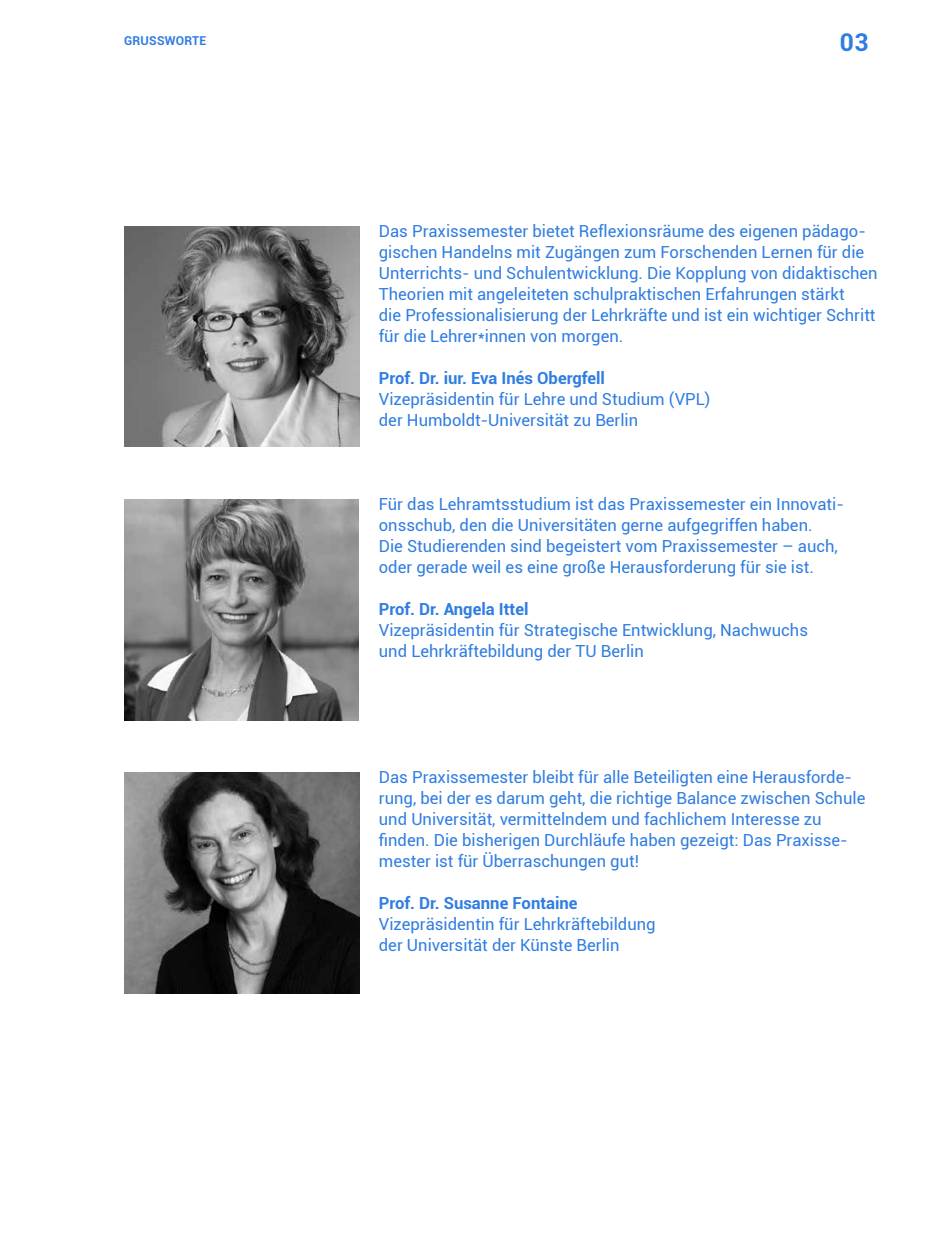
<style>
.page{position:relative;width:943px;height:1241px;background:#fff}
.page>*{position:absolute;margin:0;border:0;box-sizing:border-box;transform-origin:0 0}
.t1{font:700 24.5px "Roboto";color:#2f7de1}
.t2{font:16.62px/21px "Roboto";color:#2f7de1}
.t3{font:700 16.62px "Roboto";color:#2f7de1}
.t4{font:700 12.25px "Roboto";letter-spacing:.02em;color:#2f7de1}
</style>
<div class="page">
<img style="left:124px;top:499px;width:234px;height:221px">
<img style="left:124px;top:772px;width:235px;height:221px">
<img style="left:124px;top:226px;width:235px;height:221px">
<p class="t4" style="left:124px;top:32px;width:84px">GRUSSWORTE</p>
<h1 class="t1" style="left:840px;top:25px;width:30px">03</h1>
<p class="t2" style="left:379px;top:220px;width:500px">Das Praxissemester bietet Reflexionsräume des eigenen pädago&shy;gischen Handelns mit Zugängen zum Forschenden Lernen für die Unterrichts- und Schulentwicklung. Die Kopplung von didaktischen Theorien mit angeleiteten schulpraktischen Erfahrungen stärkt<br>-die Professionalisierung der Lehrkräfte und ist ein wichtiger Schritt für die Lehrer*innen von morgen.</p>
<p class="t3" style="left:379px;top:366px;width:228px">Prof. Dr. iur. Eva Inés Obergfell</p>
<p class="t2" style="left:379px;top:388px;width:333px">Vizepräsidentin für Lehre und Studium (VPL) der Humboldt-Universität zu Berlin</p>
<p class="t2" style="left:379px;top:493px;width:466px">Für das Lehramtsstudium ist das Praxissemester ein Innovati&shy;onsschub, den die Universitäten gerne aufgegriffen haben.<br>Die Studierenden sind begeistert vom Praxissemester – auch, oder gerade weil es eine große Herausforderung für sie ist.</p>
<p class="t3" style="left:379px;top:597px;width:151px">Prof. Dr. Angela Ittel</p>
<p class="t2" style="left:379px;top:619px;width:431px">Vizepräsidentin für Strategische Entwicklung, Nachwuchs und Lehrkräftebildung der TU Berlin</p>
<p class="t2" style="left:379px;top:766px;width:488px">Das Praxissemester bleibt für alle Beteiligten eine Herausforde&shy;rung, bei der es darum geht, die richtige Balance zwischen Schule und Universität, vermittelndem und fachlichem Interesse zu finden. Die bisherigen Durchläufe haben gezeigt: Das Praxisse&shy;mester ist für Überraschungen gut!</p>
<p class="t3" style="left:379px;top:891px;width:200px">Prof. Dr. Susanne Fontaine</p>
<p class="t2" style="left:379px;top:913px;width:278px">Vizepräsidentin für Lehrkräftebildung der Universität der Künste Berlin</p>
</div>
